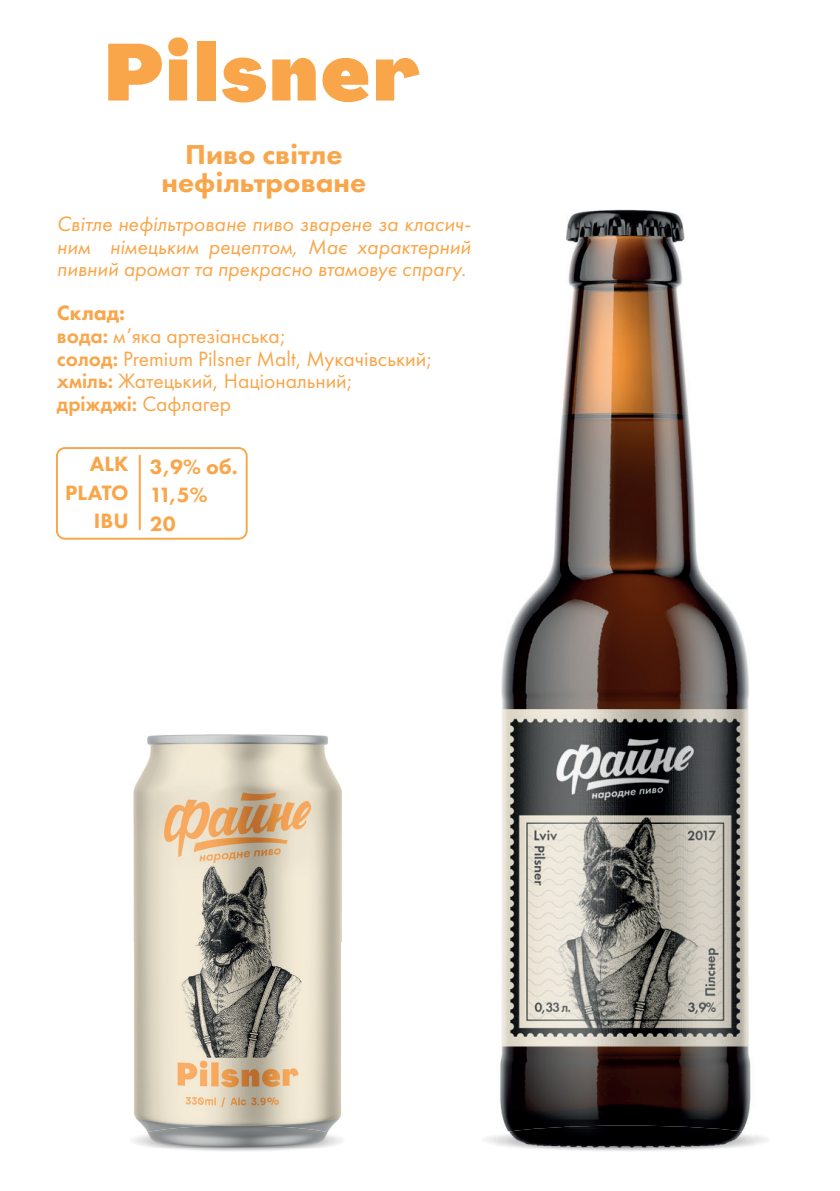
<style>
.page{position:relative;width:840px;height:1191px;background:#fff}
.page>*{position:absolute;margin:0;border:0;box-sizing:border-box;transform-origin:0 0}
.t1{font:800 28.4px/28.4px "Futura New";color:#f9a64a;text-align:center;scale:1.04 1}
.t2{font:italic 21.6px/22.6px "Futura New";color:#f9a64a;text-align:justify}
.t3{font:21.6px/22.6px "Futura New";color:#f9a64a}
.t4{font:800 21.6px/28.4px "Futura New";color:#f9a64a;text-align:right}
.t5{font:21.6px "Futura New Demi";color:#f9a64a}
.s1{font-weight:800}
.s2{font-family:"Futura New Demi"}
.s3{font-family:"Futura New"}
</style>
<div class="page">
<img style="left:134px;top:735px;width:207px;height:390px">
<img style="left:134px;top:1125px;width:207px;height:23px">
<img style="left:500px;top:209px;width:251px;height:916px">
<img style="left:496px;top:1125px;width:258px;height:23px">
<svg style="left:108px;top:44px;width:54px;height:57px"></svg>
<svg style="left:168px;top:37px;width:20px;height:64px"></svg>
<div style="left:197px;top:41px;width:18px;height:60px;background:#f9a64a"></div>
<svg style="left:222px;top:58px;width:44px;height:44px"></svg>
<svg style="left:272px;top:58px;width:43px;height:43px;background:#f9b568"></svg>
<svg style="left:322px;top:58px;width:46px;height:44px"></svg>
<svg style="left:376px;top:58px;width:43px;height:43px"></svg>
<hr style="left:139px;top:455px;width:2px;height:74px;background:#f9a64a">
<div style="left:56px;top:447px;width:191px;height:92px;border:2px solid #f9a64a;border-radius:8px"></div>
<h1 class="t1" style="left:161px;top:140px;width:198px">Пиво світле нефільтроване</h1>
<p class="t2" style="left:57px;top:212px;width:415px">Світле нефільтроване пиво зварене за класич&shy;ним німецьким рецептом, Має характерний пивний аромат та прекрасно втамовує спрагу.</p>
<p class="t3" style="left:57px;top:301px;width:376px"><span class="s1">Склад:<br></span><span class="s2">вода:</span> м’яка артезіанська;<br><span class="s2">солод:</span> Premium Pilsner Malt, Мукачівський; <span class="s2">хміль:</span> Жатецький, Національний;</p>
<p class="t5" style="left:57px;top:390px;width:176px">дріжджі: <span class="s3">Сафлагер</span></p>
<p class="t4" style="left:65px;top:449px;width:65px">ALK<br>PLATO<br>IBU</p>
<p class="t4" style="left:150px;top:452px;width:90px;text-align:left">3,9% об.<br>11,5%<br>20</p>
</div>
